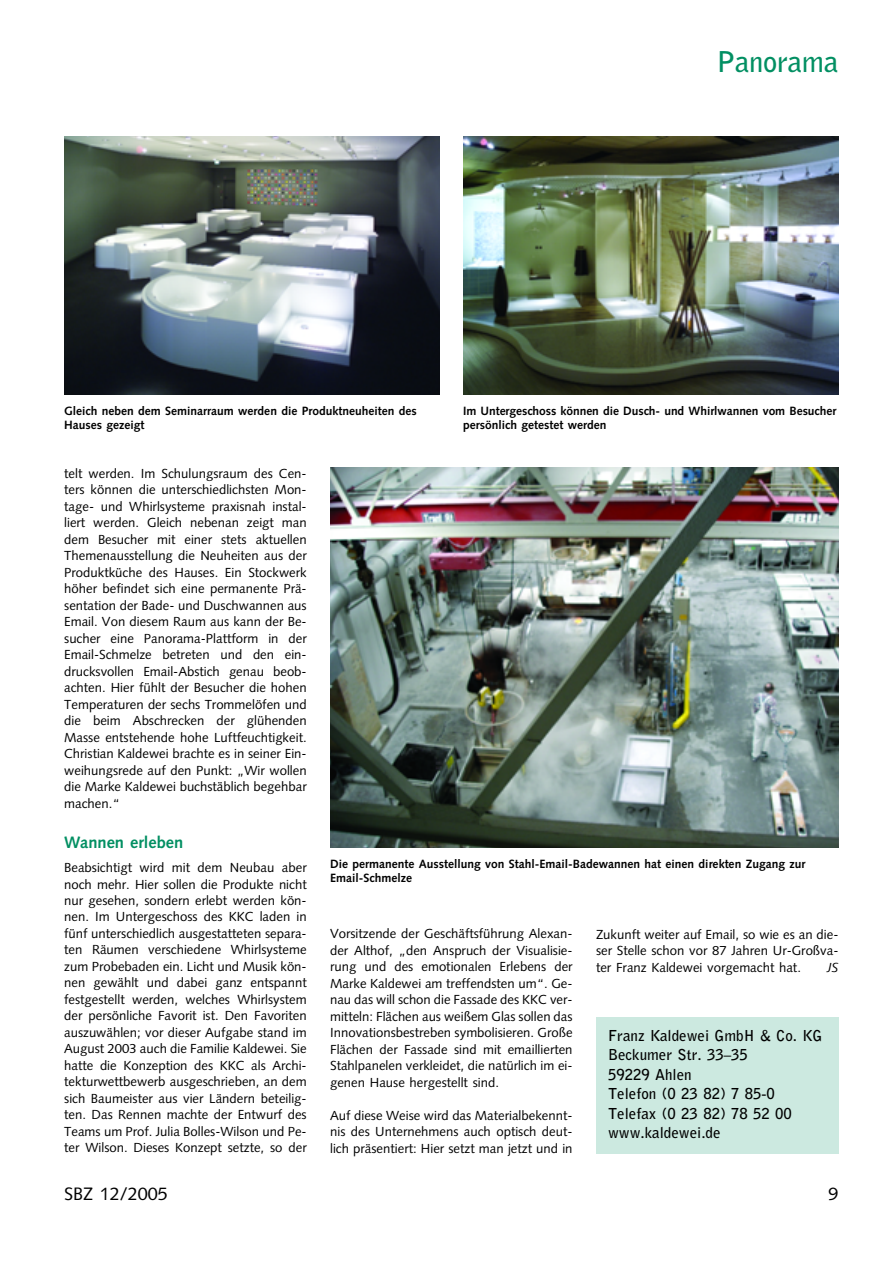
<style>
.page{position:relative;width:893px;height:1263px;background:#fff}
.page>*{position:absolute;margin:0;border:0;box-sizing:border-box;transform-origin:0 0}
.t1{font:700 28.5px "Bell Gothic";letter-spacing:-.01em;color:#028f62}
.t2{font:18px "Syntax";color:#000}
.t3{font:700 16.5px "Syntax";color:#028f62}
.t4{font:700 15px/19.5px "Bell Gothic";color:#000}
.t5{font:13.2px/16.5px "Syntax";color:#000;text-align:justify}
.t6{font:italic 13.2px "Syntax";color:#000}
.t7{font:700 12px/13.5px "Syntax";color:#000}
</style>
<div class="page">
<img style="left:64px;top:136px;width:375px;height:258px">
<img style="left:463px;top:136px;width:375px;height:258px">
<img style="left:330px;top:468px;width:508px;height:379px">
<div style="left:596px;top:1017px;width:242px;height:136px;background:#cce9e0"></div>
<h1 class="t1" style="left:716px;top:51px;width:123px">Panorama</h1>
<p class="t7" style="left:64px;top:405px;width:354px">Gleich neben dem Seminarraum werden die Produktneuheiten des<br>Hauses gezeigt</p>
<p class="t7" style="left:463px;top:405px;width:375px">Im Untergeschoss können die Dusch- und Whirlwannen vom Besucher persönlich getestet werden</p>
<p class="t5" style="left:64px;top:466px;width:244px">telt werden. Im Schulungsraum des Cen&shy;ters können die unterschiedlichsten Mon&shy;tage- und Whirlsysteme praxisnah instal&shy;liert werden. Gleich nebenan zeigt man dem Besucher mit einer stets aktuellen Themenausstellung die Neuheiten aus der Produktküche des Hauses. Ein Stockwerk höher befindet sich eine permanente Prä&shy;sentation der Bade- und Duschwannen aus Email. Von diesem Raum aus kann der Be&shy;sucher eine Panorama-Plattform in der Email-Schmelze betreten und den ein&shy;drucksvollen Email-Abstich genau beob&shy;achten. Hier fühlt der Besucher die hohen Temperaturen der sechs Trommelöfen und die beim Abschrecken der glühenden Masse entstehende hohe Luftfeuchtigkeit.<br>Christian Kaldewei brachte es in seiner Ein&shy;weihungsrede auf den Punkt: „Wir wollen die Marke Kaldewei buchstäblich begehbar machen.“</p>
<p class="t3" style="left:64px;top:836px;width:121px">Wannen erleben</p>
<p class="t5" style="left:64px;top:860px;width:244px">Beabsichtigt wird mit dem Neubau aber noch mehr. Hier sollen die Produkte nicht nur gesehen, sondern erlebt werden kön&shy;nen. Im Untergeschoss des KKC laden in fünf unterschiedlich ausgestatteten separa&shy;ten Räumen verschiedene Whirlsysteme zum Probebaden ein. Licht und Musik kön&shy;nen gewählt und dabei ganz entspannt festgestellt werden, welches Whirlsystem der persönliche Favorit ist. Den Favoriten auszuwählen; vor dieser Aufgabe stand im August 2003 auch die Familie Kaldewei. Sie hatte die Konzeption des KKC als Archi&shy;tekturwettbewerb ausgeschrieben, an dem sich Baumeister aus vier Ländern beteilig&shy;ten. Das Rennen machte der Entwurf des Teams um Prof. Julia Bolles-Wilson und Pe&shy;ter Wilson. Dieses Konzept setzte, so der</p>
<p class="t7" style="left:330px;top:858px;width:477px">Die permanente Ausstellung von Stahl-Email-Badewannen hat einen direkten Zugang zur<br>Email-Schmelze</p>
<p class="t5" style="left:330px;top:927px;width:244px">Vorsitzende der Geschäftsführung Alexan&shy;der Althof, „den Anspruch der Visualisie&shy;rung und des emotionalen Erlebens der Marke Kaldewei am treffendsten um“. Ge&shy;nau das will schon die Fassade des KKC ver&shy;mitteln: Flächen aus weißem Glas sollen das Innovationsbestreben symbolisieren. Große Flächen der Fassade sind mit emaillierten Stahlpanelen verkleidet, die natürlich im ei&shy;genen Hause hergestellt sind.</p>
<p class="t5" style="left:330px;top:1108px;width:244px">Auf diese Weise wird das Materialbekennt&shy;nis des Unternehmens auch optisch deut&shy;lich präsentiert: Hier setzt man jetzt und in</p>
<p class="t5" style="left:596px;top:927px;width:244px">Zukunft weiter auf Email, so wie es an die&shy;ser Stelle schon vor 87 Jahren Ur-Großva&shy;ter Franz Kaldewei vorgemacht hat.</p>
<p class="t6" style="left:826px;top:962px;width:13px">JS</p>
<p class="t4" style="left:608px;top:1026px;width:216px">Franz Kaldewei GmbH &amp; Co. KG<br>Beckumer Str. 33–35<br>59229 Ahlen<br>Telefon (0 23 82) 7 85-0<br>Telefax (0 23 82) 78 52 00 www.kaldewei.de</p>
<h2 class="t2" style="left:64px;top:1186px;width:105px">SBZ 12/2005</h2>
<h2 class="t2" style="left:828px;top:1186px;width:12px">9</h2>
</div>
